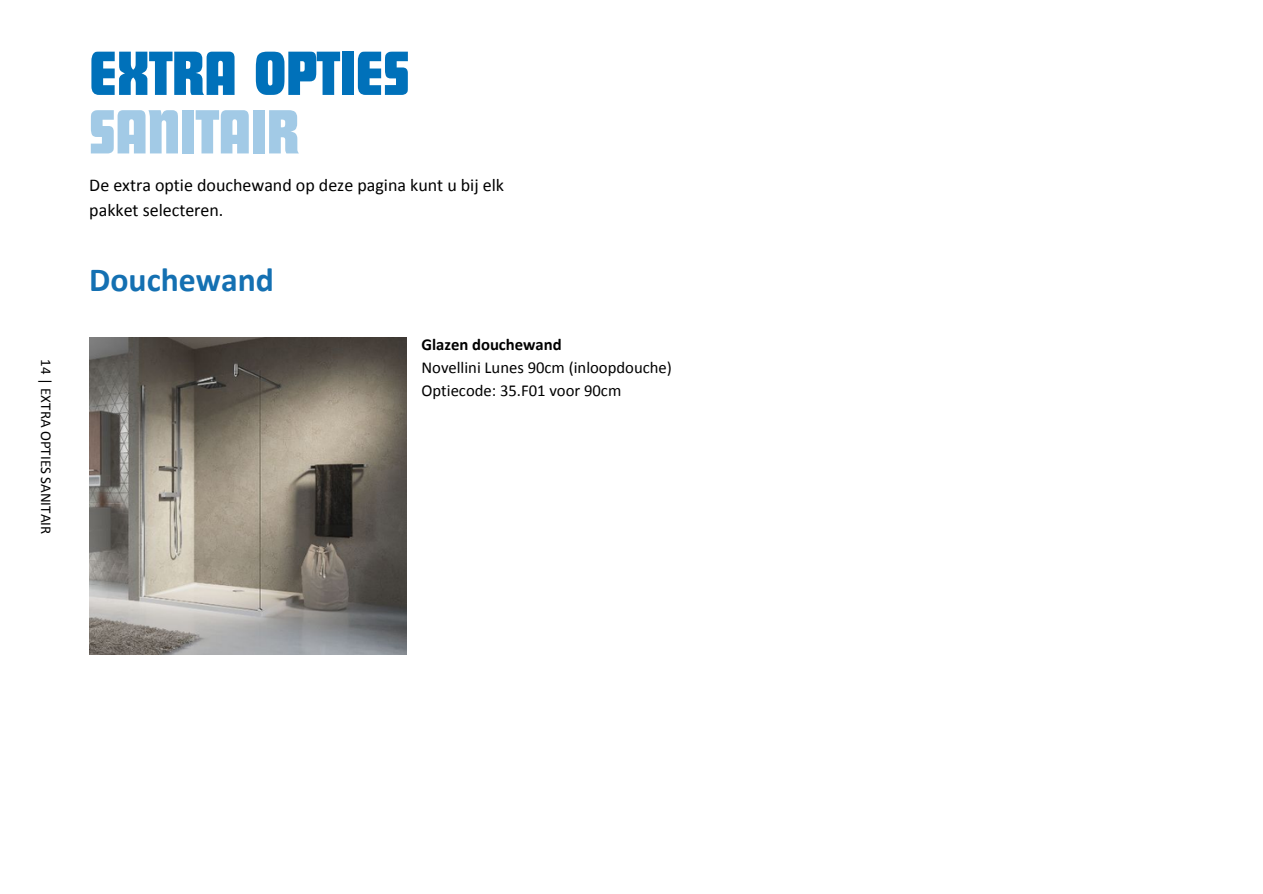
<style>
.page{position:relative;width:1263px;height:894px;background:#fff}
.page>*{position:absolute;margin:0;border:0;box-sizing:border-box;transform-origin:0 0}
.t1{font:700 60px "Deko Display Serial";color:#0071ba}
.t2{font:700 60px "Deko Display Serial";color:#a2cae6}
.t3{font:700 33.75px "Calibri";color:#1470b2}
.t4{font:18px/24.8px "Calibri";color:#000}
.t5{font:16.65px "Calibri";color:#000}
.t6{font:700 16.65px "Calibri";color:#000}
.t7{font:15px "Calibri";color:#000}
</style>
<div class="page">
<img style="left:89px;top:337px;width:317px;height:317px">
<p class="t7" style="left:52px;top:359px;width:176px;rotate:90deg">14 | EXTRA OPTIES SANITAIR</p>
<p class="t1" style="left:89px;top:40px;width:322px">EXTRA OPTIES</p>
<p class="t2" style="left:89px;top:98px;width:211px">SANITAIR</p>
<p class="t4" style="left:89px;top:174px;width:416px">De extra optie douchewand op deze pagina kunt u bij elk pakket selecteren.</p>
<p class="t3" style="left:89px;top:265px;width:186px">Douchewand</p>
<p class="t6" style="left:421px;top:338px;width:142px">Glazen douchewand</p>
<p class="t5" style="left:421px;top:360px;width:252px">Novellini Lunes 90cm (inloopdouche)</p>
<p class="t5" style="left:421px;top:383px;width:201px">Optiecode: 35.F01 voor 90cm</p>
</div>
